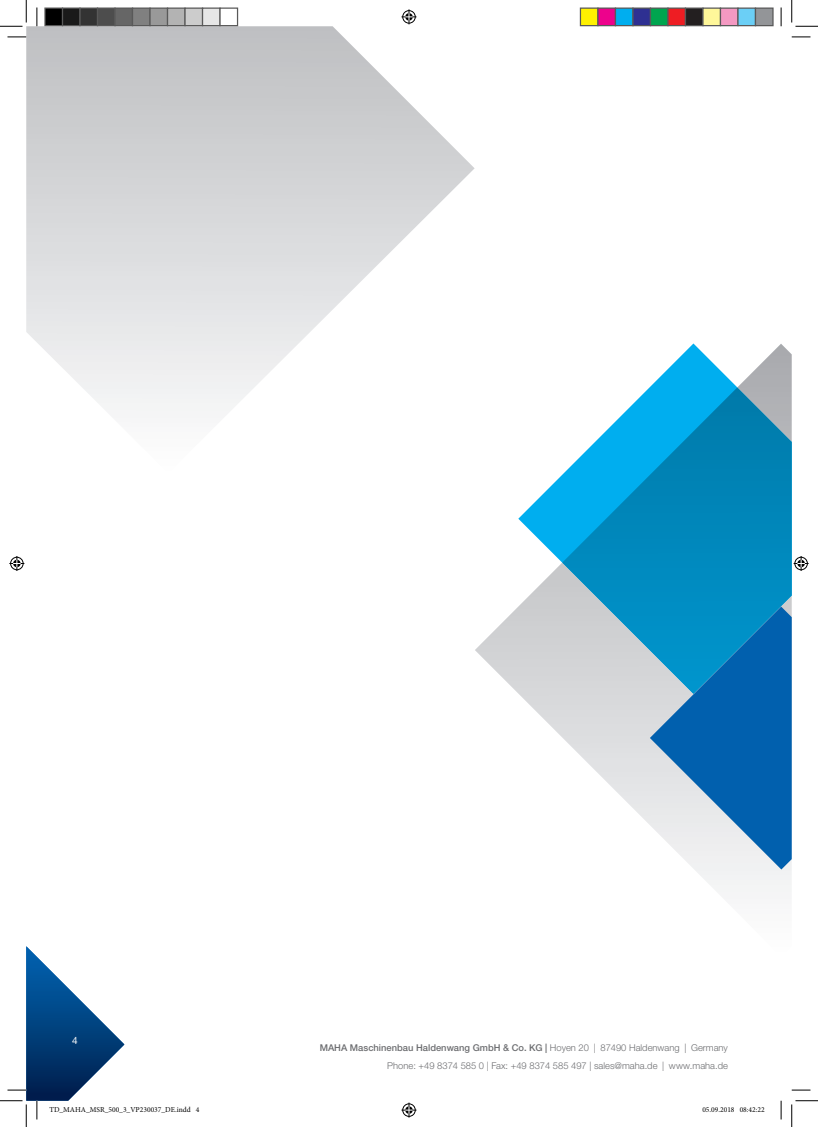
<style>
.page{position:relative;width:818px;height:1127px;background:#fff}
.page>*{position:absolute;margin:0;border:0;box-sizing:border-box;transform-origin:0 0}
.t1{font:10px "Helvetica Neue LTW1 G";color:#fff}
.t2{font:300 9.38px/18.4px "Helvetica Neue LTW1 G";color:#6c6d70;text-align:right}
.t3{font:7.5px "Minion Pro";color:#000}
.s1{font-weight:500}
</style>
<div class="page">
<svg style="left:26px;top:26px;width:449px;height:385px"></svg>
<svg style="left:475px;top:343px;width:317px;height:549px"></svg>
<svg style="left:562px;top:387px;width:230px;height:306px;background:#31a1cc"></svg>
<svg style="left:650px;top:606px;width:142px;height:263px;background:#428fc3"></svg>
<svg style="left:8px;top:36px;width:18px;height:2px"></svg>
<svg style="left:792px;top:36px;width:18px;height:2px"></svg>
<svg style="left:792px;top:1089px;width:18px;height:1px"></svg>
<svg style="left:36px;top:8px;width:2px;height:18px"></svg>
<svg style="left:780px;top:8px;width:2px;height:18px"></svg>
<svg style="left:780px;top:1100px;width:2px;height:19px"></svg>
<svg style="left:0;top:0;width:27px;height:27px"></svg>
<svg style="left:791px;top:0;width:27px;height:27px"></svg>
<svg style="left:791px;top:1100px;width:27px;height:26px"></svg>
<svg style="left:401px;top:9px;width:15px;height:15px"></svg>
<svg style="left:401px;top:1102px;width:15px;height:15px"></svg>
<svg style="left:9px;top:556px;width:15px;height:15px"></svg>
<svg style="left:793px;top:556px;width:15px;height:15px"></svg>
<div style="left:45px;top:8px;width:18px;height:18px;background:#000"></div>
<div style="left:44px;top:8px;width:19px;height:18px;border:1px solid #595959"></div>
<div style="left:63px;top:8px;width:17px;height:18px;background:#1a1a1a"></div>
<div style="left:62px;top:8px;width:19px;height:18px;border:1px solid #595959"></div>
<div style="left:80px;top:8px;width:18px;height:18px;background:#333"></div>
<div style="left:79px;top:8px;width:19px;height:18px;border:1px solid #595959"></div>
<div style="left:98px;top:8px;width:17px;height:18px;background:#4d4d4d"></div>
<div style="left:97px;top:8px;width:19px;height:18px;border:1px solid #595959"></div>
<div style="left:115px;top:8px;width:18px;height:18px;background:#666"></div>
<div style="left:114px;top:8px;width:19px;height:18px;border:1px solid #595959"></div>
<div style="left:133px;top:8px;width:17px;height:18px;background:#808080"></div>
<div style="left:132px;top:8px;width:19px;height:18px;border:1px solid #595959"></div>
<div style="left:150px;top:8px;width:18px;height:18px;background:#999"></div>
<div style="left:149px;top:8px;width:19px;height:18px;border:1px solid #595959"></div>
<div style="left:168px;top:8px;width:17px;height:18px;background:#b3b3b3"></div>
<div style="left:167px;top:8px;width:19px;height:18px;border:1px solid #595959"></div>
<div style="left:185px;top:8px;width:18px;height:18px;background:#ccc"></div>
<div style="left:184px;top:8px;width:19px;height:18px;border:1px solid #595959"></div>
<div style="left:203px;top:8px;width:17px;height:18px;background:#e6e6e6"></div>
<div style="left:202px;top:8px;width:19px;height:18px;border:1px solid #595959"></div>
<div style="left:219px;top:8px;width:19px;height:18px;border:1px solid #595959"></div>
<div style="left:580px;top:8px;width:18px;height:18px;background:#fff101"></div>
<div style="left:580px;top:8px;width:18px;height:18px;border:1px solid #595959"></div>
<div style="left:598px;top:8px;width:17px;height:18px;background:#ed028c"></div>
<div style="left:597px;top:8px;width:19px;height:18px;border:1px solid #595959"></div>
<div style="left:615px;top:8px;width:18px;height:18px;background:#00aeef"></div>
<div style="left:615px;top:8px;width:18px;height:18px;border:1px solid #595959"></div>
<div style="left:633px;top:8px;width:17px;height:18px;background:#2e3092"></div>
<div style="left:632px;top:8px;width:19px;height:18px;border:1px solid #595959"></div>
<div style="left:650px;top:8px;width:18px;height:18px;background:#00a54f"></div>
<div style="left:650px;top:8px;width:18px;height:18px;border:1px solid #595959"></div>
<div style="left:668px;top:8px;width:17px;height:18px;background:#ee1d23"></div>
<div style="left:667px;top:8px;width:19px;height:18px;border:1px solid #595959"></div>
<div style="left:685px;top:8px;width:18px;height:18px;background:#231f20"></div>
<div style="left:685px;top:8px;width:18px;height:18px;border:1px solid #595959"></div>
<div style="left:703px;top:8px;width:17px;height:18px;background:#fff79a"></div>
<div style="left:702px;top:8px;width:19px;height:18px;border:1px solid #595959"></div>
<div style="left:720px;top:8px;width:18px;height:18px;background:#f499c2"></div>
<div style="left:720px;top:8px;width:18px;height:18px;border:1px solid #595959"></div>
<div style="left:738px;top:8px;width:17px;height:18px;background:#6bcff6"></div>
<div style="left:737px;top:8px;width:19px;height:18px;border:1px solid #595959"></div>
<div style="left:755px;top:8px;width:18px;height:18px;background:#939598"></div>
<div style="left:755px;top:8px;width:18px;height:18px;border:1px solid #595959"></div>
<svg style="left:0;top:946px;width:125px;height:180px"></svg>
<p class="t1" style="left:72px;top:1034px;width:7px">4</p>
<p class="t2" style="left:320px;top:1037px;width:410px"><span class="s1">MAHA Maschinenbau Haldenwang GmbH &amp; Co. KG |</span> Hoyen 20 | 87490 Haldenwang | Germany<br>Phone: +49 8374 585 0 | Fax: +49 8374 585 497 | sales@maha.de | www.maha.de</p>
<p class="t3" style="left:49px;top:1104px;width:152px">TD_MAHA_MSR_500_3_VP230037_DE.indd 4</p>
<p class="t3" style="left:702px;top:1104px;width:64px">05.09.2018 08:42:22</p>
</div>
